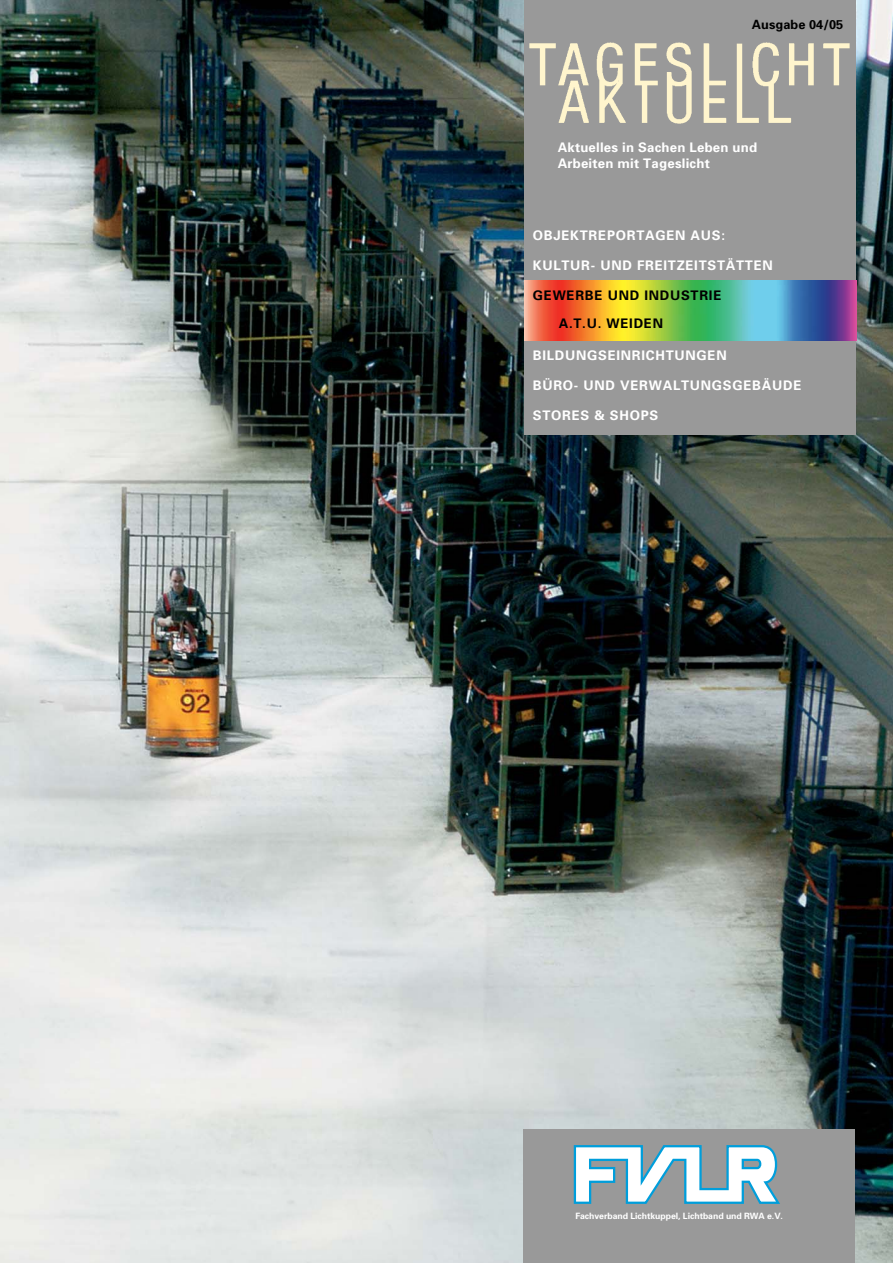
<style>
.page{position:relative;width:893px;height:1263px;background:#fff}
.page>*{position:absolute;margin:0;border:0;box-sizing:border-box;transform-origin:0 0}
.t1{font:700 13.2px "Univers";letter-spacing:.055em;color:#fff}
.t2{font:700 13.2px/15.9px "Univers";letter-spacing:.015em;color:#fff}
.t3{font:700 13.2px "Univers";letter-spacing:.055em;color:#000}
.t4{font:700 12.75px "Univers";letter-spacing:.005em;color:#000}
.t5{font:700 8.7px "Univers";letter-spacing:-.005em;color:#fff}
</style>
<div class="page">
<img style="left:0;top:0;width:892px;height:1263px">
<div style="left:524px;top:0;width:331px;height:435px;background:#999"></div>
<div style="left:523px;top:1129px;width:332px;height:134px;background:#999"></div>
<img style="left:530px;top:42px;width:319px;height:82px">
<img style="left:524px;top:280px;width:332px;height:61px">
<svg style="left:573px;top:1145px;width:207px;height:59px"></svg>
<p class="t4" style="left:751px;top:20px;width:93px">Ausgabe 04/05</p>
<p class="t2" style="left:557px;top:141px;width:201px">Aktuelles in Sachen Leben und<br>Arbeiten mit Tageslicht</p>
<p class="t1" style="left:533px;top:230px;width:194px">OBJEKTREPORTAGEN AUS:</p>
<p class="t1" style="left:533px;top:260px;width:241px">KULTUR- UND FREITZEITSTÄTTEN</p>
<p class="t3" style="left:533px;top:290px;width:190px">GEWERBE UND INDUSTRIE</p>
<p class="t3" style="left:559px;top:319px;width:106px">A.T.U. WEIDEN</p>
<p class="t1" style="left:533px;top:350px;width:195px">BILDUNGSEINRICHTUNGEN</p>
<p class="t1" style="left:533px;top:380px;width:270px">BÜRO- UND VERWALTUNGSGEBÄUDE</p>
<p class="t1" style="left:533px;top:410px;width:127px">STORES &amp; SHOPS</p>
<p class="t5" style="left:575px;top:1213px;width:209px">Fachverband Lichtkuppel, Lichtband und RWA e.V.</p>
</div>
